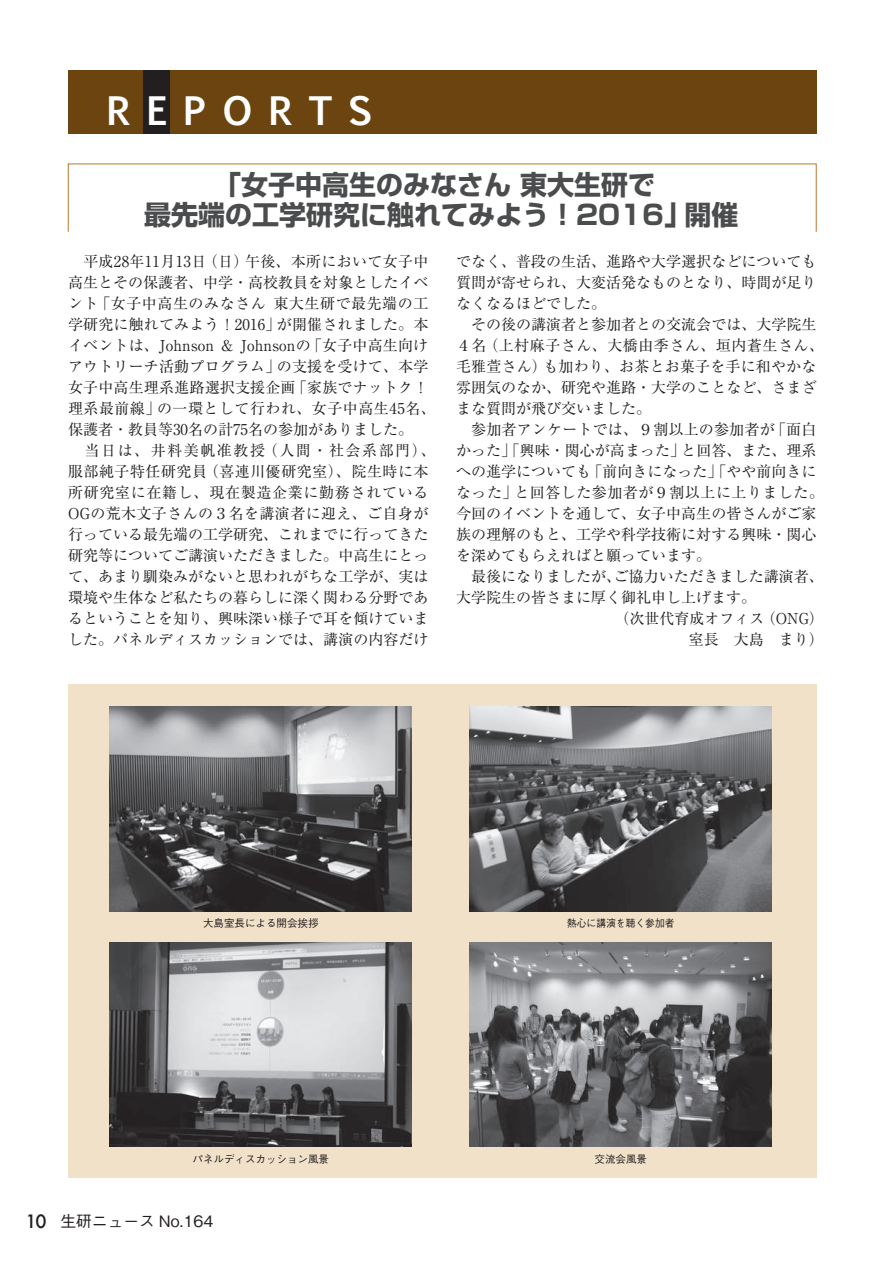
<style>
.page{position:relative;width:893px;height:1263px;background:#fff}
.page>*{position:absolute;margin:0;border:0;box-sizing:border-box;transform-origin:0 0}
.t1{font:700 37.5px "Euphemia UCAS";letter-spacing:.42em;color:#fff}
.t2{font:700 27px/30px "Shin Go Pro";color:#4b4c4d;text-align:center}
.t3{font:500 15.75px "Gothic BBB Pro";color:#231f20}
.t4{font:15px/21px "Ryumin Pro";color:#231f20}
.t5{font:15px "Ryumin Pro";letter-spacing:.035em;color:#231f20}
.t6{font:500 10.5px "Gothic BBB Pr 5";color:#231f20}
.t7{font:500 10.5px "Gothic BBB Pr 5";color:#231f20;scale:.93 1}
.s1{font-family:"Futura";font-size:18px}
</style>
<div class="page">
<div style="left:68px;top:70px;width:748px;height:64px;background:#6b440f"></div>
<div style="left:143px;top:70px;width:26px;height:64px;background:#231f20"></div>
<div style="left:68px;top:685px;width:748px;height:493px;background:#f1e1c9"></div>
<img style="left:110px;top:707px;width:302px;height:204px">
<img style="left:470px;top:707px;width:302px;height:204px">
<img style="left:470px;top:943px;width:302px;height:204px">
<img style="left:110px;top:943px;width:302px;height:204px">
<h1 class="t1" style="left:107px;top:83px;width:268px">REPORTS</h1>
<h2 class="t2" style="left:144px;top:167px;width:596px">「女子中高生のみなさん 東大生研で<br>最先端の工学研究に触れてみよう！2016」開催</h2>
<p class="t4" style="left:68px;top:250px;width:369px">　平成28年11月13日（日）午後、本所において女子中高生とその保護者、中学・高校教員を対象としたイベント「女子中高生のみなさん 東大生研で最先端の工学研究に触れてみよう！2016」が開催されました。本イベントは、Johnson &amp; Johnsonの「女子中高生向けアウトリーチ活動プログラム」の支援を受けて、本学女子中高生理系進路選択支援企画「家族でナットク！理系最前線」の一環として行われ、女子中高生45名、保護者・教員等30名の計75名の参加がありました。<br>　当日は、井料美帆准教授（人間・社会系部門）、服部純子特任研究員（喜連川優研究室）、院生時に本所研究室に在籍し、現在製造企業に勤務されている<br>OGの荒木文子さんの３名を講演者に迎え、ご自身が行っている最先端の工学研究、これまでに行ってきた研究等についてご講演いただきました。中高生にとって、あまり馴染みがないと思われがちな工学が、実は環境や生体など私たちの暮らしに深く関わる分野であるということを知り、興味深い様子で耳を傾けていました。パネルディスカッションでは、講演の内容だけ</p>
<p class="t4" style="left:456px;top:250px;width:362px">でなく、普段の生活、進路や大学選択などについても</p>
<p class="t4" style="left:456px;top:271px;width:362px">質問が寄せられ、大変活発なものとなり、時間が足り</p>
<p class="t4" style="left:456px;top:292px;width:151px">なくなるほどでした。</p>
<p class="t4" style="left:456px;top:313px;width:362px">　その後の講演者と参加者との交流会では、大学院生</p>
<p class="t5" style="left:456px;top:334px;width:369px">４名（上村麻子さん、大橋由季さん、垣内蒼生さん、</p>
<p class="t4" style="left:456px;top:355px;width:362px">毛雅萱さん）も加わり、お茶とお菓子を手に和やかな</p>
<p class="t4" style="left:456px;top:376px;width:362px">雰囲気のなか、研究や進路・大学のことなど、さまざ</p>
<p class="t4" style="left:456px;top:397px;width:196px">まな質問が飛び交いました。</p>
<p class="t4" style="left:456px;top:418px;width:362px">　参加者アンケートでは、９割以上の参加者が「面白</p>
<p class="t4" style="left:456px;top:439px;width:362px">かった」「興味・関心が高まった」と回答、また、理系</p>
<p class="t4" style="left:456px;top:460px;width:362px">への進学についても「前向きになった」「やや前向きに</p>
<p class="t5" style="left:456px;top:481px;width:369px">なった」と回答した参加者が９割以上に上りました。</p>
<p class="t4" style="left:456px;top:502px;width:362px">今回のイベントを通して、女子中高生の皆さんがご家</p>
<p class="t4" style="left:456px;top:523px;width:362px">族の理解のもと、工学や科学技術に対する興味・関心</p>
<p class="t4" style="left:456px;top:544px;width:256px">を深めてもらえればと願っています。</p>
<p class="t4" style="left:456px;top:565px;width:369px">　最後になりましたが、ご協力いただきました講演者、</p>
<p class="t4" style="left:456px;top:586px;width:301px">大学院生の皆さまに厚く御礼申し上げます。</p>
<p class="t4" style="left:615px;top:607px;width:211px">（次世代育成オフィス（ONG）</p>
<p class="t4" style="left:689px;top:628px;width:136px">室長　大島　まり）</p>
<p class="t6" style="left:203px;top:915px;width:117px">大島室長による開会挨拶</p>
<p class="t7" style="left:567px;top:915px;width:117px">熱心に講演を聴く参加者</p>
<p class="t6" style="left:193px;top:1151px;width:138px">パネルディスカッション風景</p>
<p class="t6" style="left:595px;top:1151px;width:54px">交流会風景</p>
<p class="t3" style="left:26px;top:1208px;width:189px"><span class="s1">10</span> 生研ニュース No.164</p>
</div>
